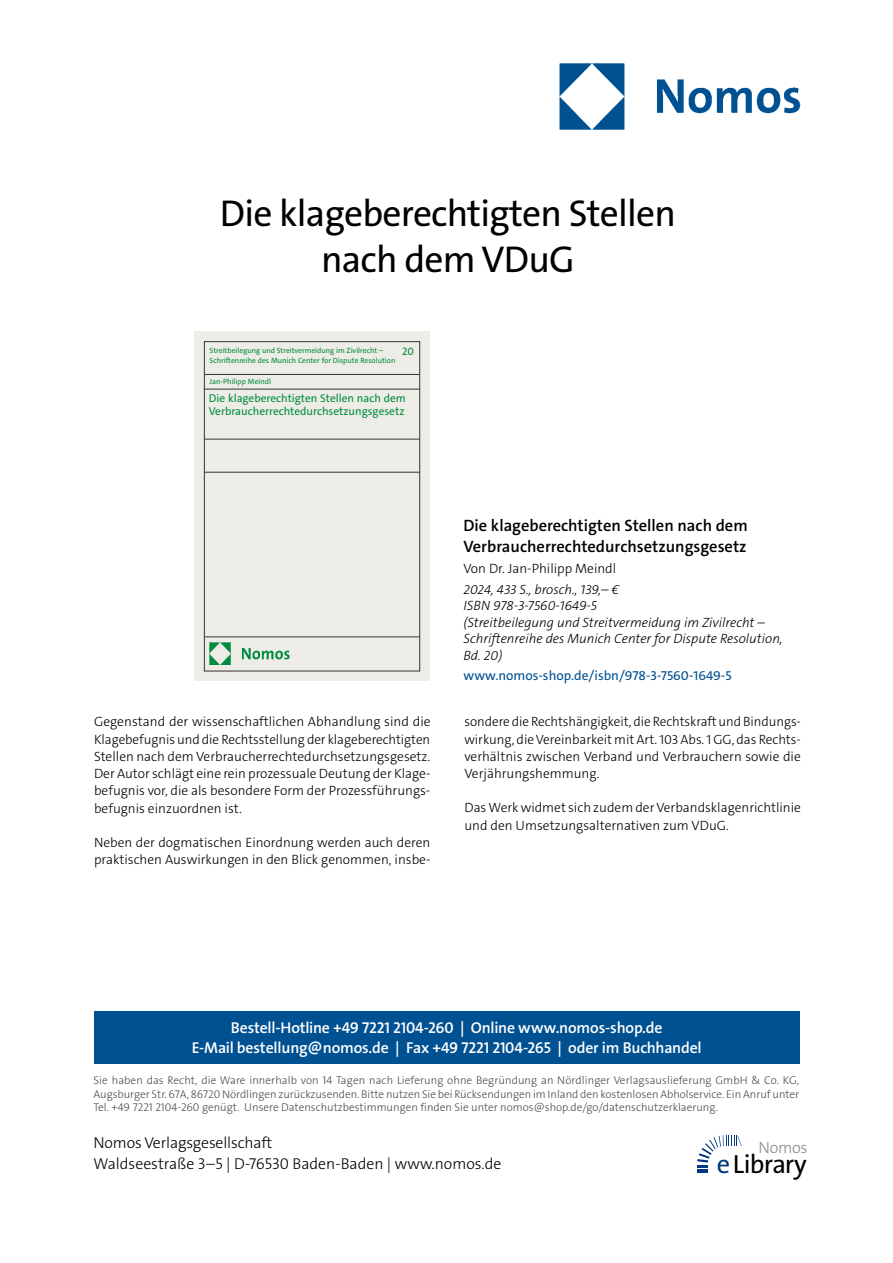
<style>
.page{position:relative;width:893px;height:1263px;background:#fff}
.page>*{position:absolute;margin:0;border:0;box-sizing:border-box;transform-origin:0 0}
.t1{font:37.5px/46.5px "The Sans Os F";letter-spacing:-.02em;color:#000;text-align:center}
.t2{font:26.4px "The Sans Os F";letter-spacing:-.03em;color:#000}
.t3{font:600 16.5px/21px "The Sans C5";color:#000}
.t4{font:300 16.2px "The Sans Os F";letter-spacing:-.02em;color:#87888a}
.t5{font:600 15.75px/21px "The Sans Os F";letter-spacing:-.01em;color:#fff;text-align:center}
.t6{font:300 15.75px/21px "The Sans Os F";color:#000}
.t7{font:300 13.5px/17.2px "The Sans C5";color:#000;text-align:justify}
.t8{font:italic 300 13.5px/16.5px "The Sans C5";color:#000}
.t9{font:13.5px "The Sans C5";color:#005192}
.t10{font:11.4px/12.5px "The Sans C5";color:#008c3e}
.t11{font:300 11.25px/13.5px "The Sans Os F";color:#4b4b4d;text-align:justify}
.t12{font:10.8px "The Sans C5";color:#008c3e}
.t13{font:7.65px/9.4px "The Sans C5";color:#008c3e}
.s1{color:#003882}
</style>
<div class="page">
<img style="left:559px;top:63px;width:242px;height:67px">
<div style="left:94px;top:1011px;width:705px;height:52px;background:#005192"></div>
<svg style="left:697px;top:1135px;width:45px;height:38px"></svg>
<div style="left:194px;top:331px;width:236px;height:349px;background:#edece6"></div>
<div style="left:204px;top:341px;width:216px;height:330px;border:1px solid #35322f"></div>
<hr style="left:204px;top:374px;width:216px;height:1px;background:#35322f">
<hr style="left:204px;top:439px;width:216px;height:1px;background:#35322f">
<hr style="left:204px;top:472px;width:216px;height:1px;background:#35322f">
<hr style="left:204px;top:637px;width:216px;height:1px;background:#35322f">
<hr style="left:204px;top:389px;width:216px;height:1px;background:#35322f">
<img style="left:210px;top:643px;width:80px;height:22px">
<h1 class="t1" style="left:220px;top:194px;width:458px">Die klageberechtigten Stellen nach dem VDuG</h1>
<p class="t13" style="left:210px;top:346px;width:187px">Streitbeilegung und Streitvermeidung im Zivilrecht –<br>Schriftenreihe des Munich Center for Dispute Resolution</p>
<p class="t12" style="left:402px;top:345px;width:13px">20</p>
<p class="t13" style="left:210px;top:377px;width:63px">Jan-Philipp Meindl</p>
<p class="t10" style="left:209px;top:392px;width:198px">Die klageberechtigten Stellen nach dem<br>Verbraucherrechtedurchsetzungsgesetz</p>
<p class="t7" style="left:94px;top:713px;width:338px">Gegenstand der wissenschaftlichen Abhandlung sind die Klagebefugnis und die Rechtsstellung der klageberechtigten Stellen nach dem Verbraucherrechtedurchsetzungsgesetz.<br>Der Autor schlägt eine rein prozessuale Deutung der Klage&shy;befugnis vor, die als besondere Form der Prozessführungs&shy;befugnis einzuordnen ist.</p>
<p class="t7" style="left:94px;top:834px;width:338px">Neben der dogmatischen Einordnung werden auch deren praktischen Auswirkungen in den Blick genommen, insbe-</p>
<p class="t3" style="left:463px;top:515px;width:286px">Die klageberechtigten Stellen nach dem<br>Verbraucherrechtedurchsetzungsgesetz</p>
<p class="t7" style="left:463px;top:560px;width:154px">Von Dr. Jan-Philipp Meindl</p>
<p class="t8" style="left:463px;top:581px;width:321px">2024, 433 S., brosch., 139,– €<br>ISBN 978-3-7560-1649-5<br>(Streitbeilegung und Streitvermeidung im Zivilrecht – Schriftenreihe des Munich Center for Dispute Resolution, Bd. 20)</p>
<p class="t9" style="left:463px;top:667px;width:270px">www.nomos-shop.de/isbn/978-3-7560-1649-5</p>
<p class="t7" style="left:464px;top:713px;width:338px">sondere die Rechtshängigkeit, die Rechtskraft und Bindungs&shy;wirkung, die Vereinbarkeit mit Art. 103 Abs. 1 GG, das Rechts&shy;verhältnis zwischen Verband und Verbrauchern sowie die Verjährungshemmung.</p>
<p class="t7" style="left:464px;top:799px;width:338px">Das Werk widmet sich zudem der Verbandsklagenrichtlinie und den Umsetzungsalternativen zum VDuG.</p>
<p class="t5" style="left:192px;top:1017px;width:511px">Bestell-Hotline +49 7221 2104-260 | Online www.nomos-shop.de<br>E-Mail bestellung@nomos.de | Fax +49 7221 2104-265 | oder im Buchhandel</p>
<p class="t11" style="left:94px;top:1074px;width:707px">Sie haben das Recht, die Ware innerhalb von 14 Tagen nach Lieferung ohne Begründung an Nördlinger Verlagsauslieferung GmbH &amp; Co. KG, Augsburger Str. 67A, 86720 Nördlingen zurückzusenden. Bitte nutzen Sie bei Rücksendungen im Inland den kostenlosen Abholservice. Ein Anruf unter Tel. +49 7221 2104-260 genügt. Unsere Datenschutzbestimmungen finden Sie unter nomos@shop.de/go/datenschutzerklaerung.</p>
<p class="t6" style="left:94px;top:1133px;width:409px">Nomos Verlagsgesellschaft<br>Waldseestraße 3–5 | D-76530 Baden-Baden | www.nomos.de</p>
<p class="t4" style="left:758px;top:1137px;width:51px">Nomos</p>
<h2 class="t2" style="left:717px;top:1153px;width:91px"><span class="s1">e</span>Library</h2>
</div>
